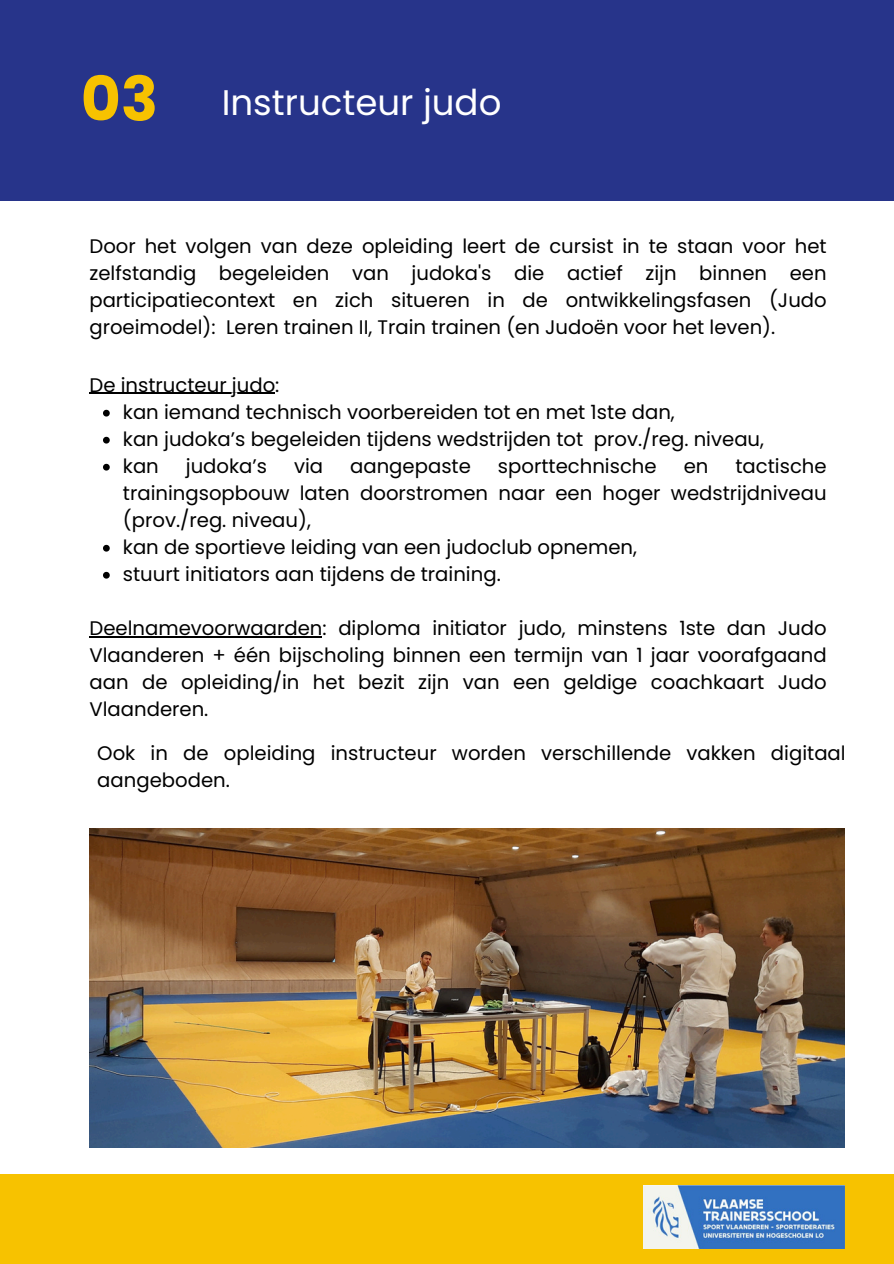
<style>
.page{position:relative;width:894px;height:1264px;background:#fff}
.page>*{position:absolute;margin:0;border:0;box-sizing:border-box;transform-origin:0 0}
.t1{font:700 61.35px "Poppins";color:#f7c200}
.t2{font:35.55px "Poppins";color:#fff}
.t3{font:19.65px/27px "Poppins";color:#000;text-align:justify}
</style>
<div class="page">
<div style="left:0;top:0;width:893px;height:200px;background:#27348a"></div>
<div style="left:0;top:1174px;width:893px;height:89px;background:#f7c200"></div>
<img style="left:89px;top:828px;width:755px;height:319px">
<hr style="left:89px;top:393px;width:186px;height:1px;background:#000">
<svg style="left:103px;top:410px;width:7px;height:6px"></svg>
<svg style="left:103px;top:437px;width:7px;height:6px"></svg>
<svg style="left:103px;top:464px;width:7px;height:6px"></svg>
<svg style="left:103px;top:545px;width:7px;height:6px"></svg>
<svg style="left:103px;top:572px;width:7px;height:6px"></svg>
<hr style="left:89px;top:636px;width:233px;height:1px;background:#000">
<img style="left:643px;top:1185px;width:201px;height:63px">
<p class="t1" style="left:81px;top:56px;width:79px">03</p>
<h1 class="t2" style="left:222px;top:78px;width:281px">Instructeur judo</h1>
<p class="t3" style="left:89px;top:232px;width:738px">Door het volgen van deze opleiding leert de cursist in te staan voor het zelfstandig begeleiden van judoka's die actief zijn binnen een participatiecontext en zich situeren in de ontwikkelingsfasen (Judo groeimodel): Leren trainen II, Train trainen (en Judoën voor het leven).</p>
<p class="t3" style="left:89px;top:371px;width:191px">De instructeur judo:</p>
<p class="t3" style="left:123px;top:398px;width:553px">kan iemand technisch voorbereiden tot en met 1ste dan,</p>
<p class="t3" style="left:123px;top:425px;width:642px">kan judoka’s begeleiden tijdens wedstrijden tot prov./reg. niveau,</p>
<p class="t3" style="left:123px;top:452px;width:37px">kan</p>
<p class="t3" style="left:186px;top:452px;width:83px">judoka’s</p>
<p class="t3" style="left:294px;top:452px;width:31px">via</p>
<p class="t3" style="left:350px;top:452px;width:122px">aangepaste</p>
<p class="t3" style="left:498px;top:452px;width:160px">sporttechnische</p>
<p class="t3" style="left:683px;top:452px;width:26px">en</p>
<p class="t3" style="left:123px;top:452px;width:705px;text-indent:612px">tactische trainingsopbouw laten doorstromen naar een hoger wedstrijdniveau (prov./reg. niveau),</p>
<p class="t3" style="left:123px;top:533px;width:515px">kan de sportieve leiding van een judoclub opnemen,</p>
<p class="t3" style="left:123px;top:560px;width:379px">stuurt initiators aan tijdens de training.</p>
<p class="t3" style="left:89px;top:614px;width:738px">Deelnamevoorwaarden: diploma initiator judo, minstens 1ste dan Judo Vlaanderen + één bijscholing binnen een termijn van 1 jaar voorafgaand aan de opleiding/in het bezit zijn van een geldige coachkaart Judo Vlaanderen.</p>
<p class="t3" style="left:97px;top:740px;width:749px">Ook in de opleiding instructeur worden verschillende vakken digitaal aangeboden.</p>
</div>
